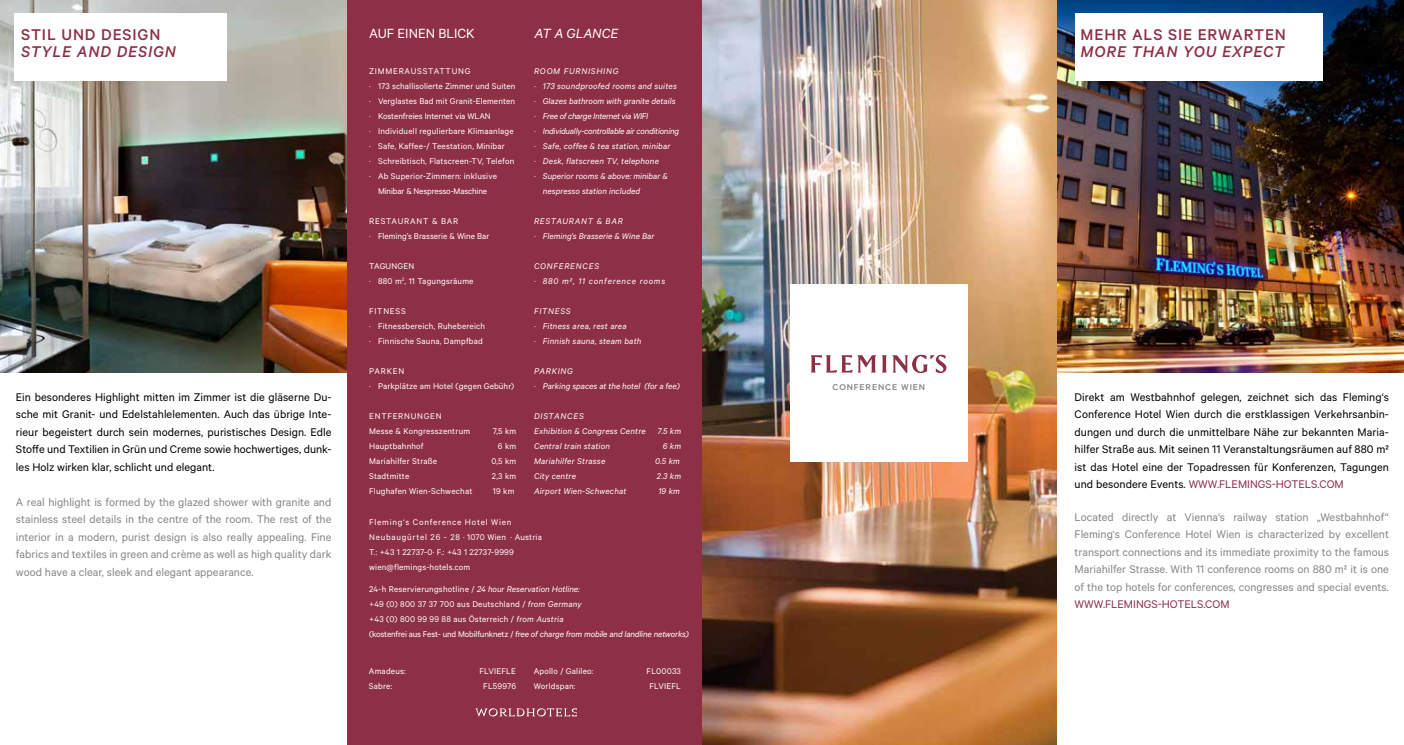
<style>
.page{position:relative;width:1404px;height:745px;background:#fff}
.page>*{position:absolute;margin:0;border:0;box-sizing:border-box;transform-origin:0 0}
.t1{font:500 17.5px "Calibre";letter-spacing:.05em;color:#8d2f45}
.t2{font:italic 500 17.5px "Calibre";letter-spacing:.05em;color:#8d2f45}
.t3{font:15px "Calibre";color:#fff}
.t4{font:italic 15px "Calibre";color:#fff}
.t5{font:12.5px/17.5px "Calibre";color:#000;text-align:justify}
.t6{font:12.5px/17.5px "Calibre";color:#848789;text-align:justify}
.t7{font:12.5px "Calibre";color:#8d2f45}
.t8{font:500 9.5px "Flemings Sans";letter-spacing:.095em;color:#808285}
.t9{font:9.38px/15px "Calibre";letter-spacing:.02em;color:#fff}
.t10{font:italic 9.38px/15px "Calibre";letter-spacing:.02em;color:#fff}
.t11{font:italic 9.38px/15px "Calibre";color:#fff}
.t12{font:italic 9.38px/15px "Calibre";letter-spacing:.08em;color:#fff}
.t13{font:9.38px/15px "Calibre";color:#fff}
.t14{font:italic 9.38px "Calibre";letter-spacing:-.025em;color:#fff}
.t15{font:italic 9.38px/15px "Calibre";letter-spacing:-.005em;color:#fff}
.t16{font:9.38px "Calibre";letter-spacing:-.005em;color:#fff}
.t17{font:italic 9.38px "Calibre";letter-spacing:-.03em;color:#fff}
.t18{font:9.38px "Calibre";letter-spacing:-.015em;color:#fff}
.t19{font:9.38px "Calibre";letter-spacing:.08em;color:#fff}
.s1{font-style:italic}
.s2{color:#8d2f45}
</style>
<div class="page">
<img style="left:1056px;top:0;width:347px;height:372px">
<img style="left:0;top:0;width:347px;height:372px">
<img style="left:702px;top:0;width:354px;height:744px">
<div style="left:347px;top:0;width:355px;height:744px;background:#8d2f45"></div>
<div style="left:1074px;top:13px;width:248px;height:68px;background:#fff"></div>
<div style="left:14px;top:13px;width:213px;height:68px;background:#fff"></div>
<svg style="left:475px;top:708px;width:101px;height:8px"></svg>
<div style="left:790px;top:283px;width:177px;height:178px;background:#fff"></div>
<svg style="left:811px;top:355px;width:75px;height:17px"></svg>
<svg style="left:892px;top:354px;width:54px;height:19px"></svg>
<h1 class="t1" style="left:21px;top:24px;width:141px">STIL UND DESIGN</h1>
<h2 class="t3" style="left:369px;top:24px;width:107px">AUF EINEN BLICK</h2>
<h2 class="t4" style="left:534px;top:24px;width:85px">AT A GLANCE</h2>
<h1 class="t2" style="left:21px;top:42px;width:156px">STYLE AND DESIGN</h1>
<p class="t5" style="left:16px;top:387px;width:317px">Ein besonderes Highlight mitten im Zimmer ist die gläserne Du&shy;sche mit Granit- und Edelstahlelementen. Auch das übrige Inte&shy;rieur begeistert durch sein modernes, puristisches Design. Edle Stoffe und Textilien in Grün und Creme sowie hochwertiges, dunk&shy;les Holz wirken klar, schlicht und elegant.</p>
<p class="t6" style="left:16px;top:492px;width:317px">A real highlight is formed by the glazed shower with granite and stainless steel details in the centre of the room. The rest of the interior in a modern, purist design is also really appealing. Fine fabrics and textiles in green and crème as well as high quality dark wood have a clear, sleek and elegant appearance.</p>
<p class="t19" style="left:369px;top:65px;width:103px">ZIMMERAUSSTATTUNG</p>
<p class="t9" style="left:369px;top:78px;width:148px">· 173 schallisolierte Zimmer und Suiten</p>
<p class="t9" style="left:369px;top:93px;width:147px">· Verglastes Bad mit Granit-Elementen</p>
<p class="t16" style="left:369px;top:110px;width:123px">· Kostenfreies Internet via WLAN</p>
<p class="t9" style="left:369px;top:123px;width:146px">· Individuell regulierbare Klimaanlage</p>
<p class="t9" style="left:369px;top:138px;width:137px">· Safe, Kaffee-/ Teestation, Minibar</p>
<p class="t9" style="left:369px;top:153px;width:147px">· Schreibtisch, Flatscreen-TV, Telefon</p>
<p class="t9" style="left:369px;top:168px;width:129px">· Ab Superior-Zimmern: inklusive</p>
<p class="t18" style="left:378px;top:185px;width:111px">Minibar &amp; Nespresso-Maschine</p>
<p class="t13" style="left:369px;top:213px;width:122px">RESTAURANT &amp; BAR<br>· Fleming’s Brasserie &amp; Wine Bar</p>
<p class="t9" style="left:369px;top:258px;width:106px">TAGUNGEN<br>· 880 m<sup>2</sup>, 11 Tagungsräume</p>
<p class="t9" style="left:369px;top:303px;width:117px">FITNESS<br>· Fitnessbereich, Ruhebereich · Finnische Sauna, Dampfbad</p>
<p class="t9" style="left:369px;top:363px;width:147px">PARKEN<br>· Parkplätze am Hotel (gegen Gebühr)</p>
<p class="t9" style="left:369px;top:408px;width:102px">ENTFERNUNGEN<br>Messe &amp; Kongresszentrum</p>
<p class="t9" style="left:492px;top:423px;width:25px">7,5 km</p>
<p class="t9" style="left:369px;top:438px;width:56px">Hauptbahnhof</p>
<p class="t9" style="left:498px;top:438px;width:20px">6 km</p>
<p class="t9" style="left:369px;top:453px;width:69px">Mariahilfer Straße</p>
<p class="t9" style="left:491px;top:453px;width:26px">0,5 km</p>
<p class="t9" style="left:369px;top:468px;width:42px">Stadtmitte</p>
<p class="t9" style="left:491px;top:468px;width:26px">2,3 km</p>
<p class="t9" style="left:369px;top:483px;width:105px">Flughafen Wien-Schwechat</p>
<p class="t9" style="left:493px;top:483px;width:23px">19 km</p>
<p class="t12" style="left:534px;top:63px;width:86px">ROOM FURNISHING</p>
<p class="t10" style="left:534px;top:78px;width:144px">· 173 soundproofed rooms and suites</p>
<p class="t11" style="left:534px;top:93px;width:143px">· Glazes bathroom with granite details</p>
<p class="t17" style="left:534px;top:110px;width:116px">· Free of charge Internet via WIFI</p>
<p class="t14" style="left:534px;top:125px;width:147px">· Individually-controllable air conditioning</p>
<p class="t10" style="left:534px;top:138px;width:138px">· Safe, coffee &amp; tea station, minibar</p>
<p class="t10" style="left:534px;top:153px;width:126px">· Desk, flatscreen TV, telephone</p>
<p class="t11" style="left:534px;top:168px;width:135px">· Superior rooms &amp; above: minibar &amp;</p>
<p class="t11" style="left:543px;top:183px;width:99px">nespresso station included</p>
<p class="t11" style="left:534px;top:213px;width:122px">RESTAURANT &amp; BAR<br>· Fleming’s Brasserie &amp; Wine Bar</p>
<p class="t12" style="left:534px;top:258px;width:133px">CONFERENCES<br>· 880 m², 11 conference rooms</p>
<p class="t10" style="left:534px;top:303px;width:109px">FITNESS<br>· Fitness area, rest area<br>· Finnish sauna, steam bath</p>
<p class="t15" style="left:534px;top:363px;width:147px">PARKING<br>· Parking spaces at the hotel (for a fee)</p>
<p class="t10" style="left:534px;top:408px;width:113px">DISTANCES<br>Exhibition &amp; Congress Centre</p>
<p class="t10" style="left:657px;top:423px;width:25px">7.5 km</p>
<p class="t10" style="left:534px;top:438px;width:77px">Central train station</p>
<p class="t10" style="left:662px;top:438px;width:20px">6 km</p>
<p class="t10" style="left:534px;top:453px;width:73px">Mariahilfer Strasse</p>
<p class="t10" style="left:655px;top:453px;width:26px">0.5 km</p>
<p class="t10" style="left:534px;top:468px;width:43px">City centre</p>
<p class="t10" style="left:657px;top:468px;width:26px">2.3 km</p>
<p class="t10" style="left:534px;top:483px;width:94px">Airport Wien-Schwechat</p>
<p class="t10" style="left:658px;top:483px;width:23px">19 km</p>
<p class="t9" style="left:369px;top:514px;width:174px">Fleming‘s Conference Hotel Wien Neubaugürtel 26 - 28 · 1070 Wien · Austria T.: +43 1 22737-0· F.: +43 1 22737-9999 wien@flemings-hotels.com</p>
<p class="t9" style="left:369px;top:581px;width:321px">24-h Reservierungshotline / <span class="s1">24 hour Reservation Hotline:<br></span>+49 (0) 800 37 37 700 aus Deutschland / <span class="s1">from Germany<br></span>+43 (0) 800 99 99 88 aus Österreich / <span class="s1">from Austria<br></span>(kostenfrei aus Fest- und Mobilfunknetz / <span class="s1">free of charge from mobile and landline networks)</span></p>
<p class="t9" style="left:369px;top:663px;width:38px">Amadeus:</p>
<p class="t9" style="left:479px;top:663px;width:38px">FLVIEFLE</p>
<p class="t9" style="left:369px;top:678px;width:25px">Sabre:</p>
<p class="t9" style="left:483px;top:678px;width:34px">FL59976</p>
<p class="t9" style="left:533px;top:663px;width:61px">Apollo / Galileo:</p>
<p class="t9" style="left:646px;top:663px;width:36px">FL00033</p>
<p class="t9" style="left:533px;top:678px;width:43px">Worldspan:</p>
<p class="t9" style="left:649px;top:678px;width:33px">FLVIEFL</p>
<p class="t8" style="left:832px;top:381px;width:94px">conference wien</p>
<h1 class="t1" style="left:1080px;top:24px;width:207px">MEHR ALS SIE ERWARTEN</h1>
<h1 class="t2" style="left:1080px;top:42px;width:205px">MORE THAN YOU EXPECT</h1>
<p class="t5" style="left:1074px;top:387px;width:316px">Direkt am Westbahnhof gelegen, zeichnet sich das Fleming‘s Conference Hotel Wien durch die erstklassigen Verkehrsanbin&shy;dungen und durch die unmittelbare Nähe zur bekannten Maria&shy;hilfer Straße aus. Mit seinen 11 Veranstaltungsräumen auf 880 m² ist das Hotel eine der Topadressen für Konferenzen, Tagungen und besondere Events. <span class="s2">WWW.FLEMINGS-HOTELS.COM</span></p>
<p class="t6" style="left:1074px;top:507px;width:316px">Located directly at Vienna‘s railway station „Westbahnhof“ Fleming‘s Conference Hotel Wien is characterized by excellent transport connections and its immediate proximity to the famous Mariahilfer Strasse. With 11 conference rooms on 880 m² it is one of the top hotels for conferences, congresses and special events.</p>
<h3 class="t7" style="left:1074px;top:596px;width:156px">WWW.FLEMINGS-HOTELS.COM</h3>
</div>
